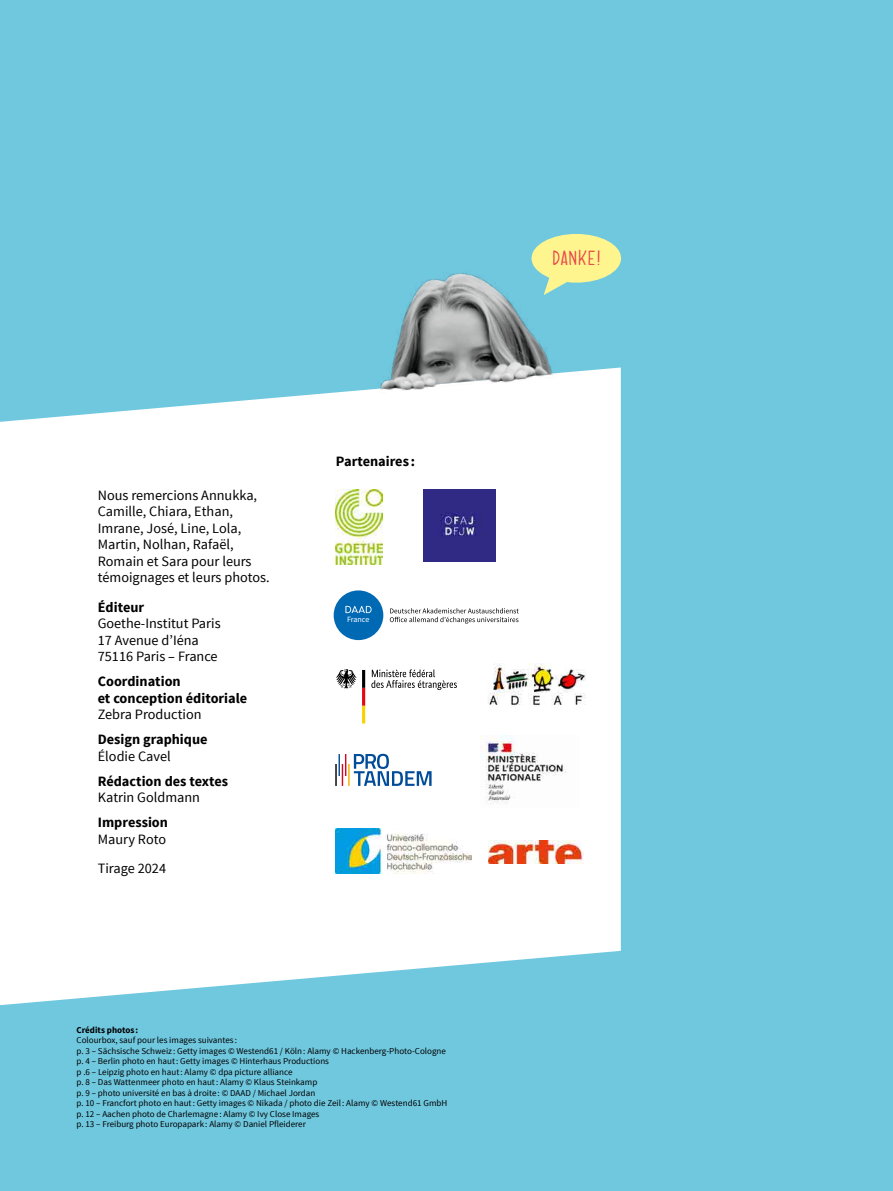
<style>
.page{position:relative;width:893px;height:1191px;background:#70c8df}
.page>*{position:absolute;margin:0;border:0;box-sizing:border-box;transform-origin:0 0}
.t1{font:16.8px "Dolce Caffe";letter-spacing:.02em;color:#e9484a}
.t2{font:14.25px/16.5px "Source Sans Pro";color:#000}
.t3{font:700 14.25px/16.5px "Source Sans Pro";color:#000}
.t4{font:9px/10.5px "Source Sans Pro";color:#000}
.t5{font:700 9px "Source Sans Pro";color:#000}
.t6{font:8.1px "Source Sans Pro";letter-spacing:-.02em;color:#fff}
</style>
<div class="page">
<svg style="left:0;top:367px;width:621px;height:638px;background:#f1f9fb"></svg>
<img style="left:336px;top:828px;width:135px;height:45px">
<img style="left:336px;top:490px;width:47px;height:75px">
<img style="left:424px;top:490px;width:71px;height:71px">
<svg style="left:390px;top:608px;width:129px;height:15px;background:#d1d1d1"></svg>
<div style="left:334px;top:590px;width:49px;height:50px;background:#0069b4;border-radius:50%"></div>
<svg style="left:345px;top:606px;width:27px;height:7px"></svg>
<div style="left:330px;top:665px;width:132px;height:62px;background:#fff"></div>
<svg style="left:371px;top:669px;width:86px;height:21px"></svg>
<svg style="left:336px;top:669px;width:29px;height:54px"></svg>
<div style="left:531px;top:234px;width:90px;height:49px;background:#fff58f;border-radius:50%"></div>
<svg style="left:561px;top:282px;width:12px;height:4px"></svg>
<img style="left:358px;top:255px;width:203px;height:142px">
<div style="left:321px;top:739px;width:125px;height:61px;background:#fff"></div>
<svg style="left:354px;top:754px;width:78px;height:32px"></svg>
<hr style="left:348px;top:764px;width:2px;height:22px;background:#f1b300">
<hr style="left:335px;top:764px;width:2px;height:22px;background:#000">
<hr style="left:338px;top:754px;width:2px;height:22px;background:#004c99">
<svg style="left:342px;top:754px;width:4px;height:32px"></svg>
<img style="left:480px;top:736px;width:99px;height:71px">
<img style="left:488px;top:841px;width:95px;height:22px">
<img style="left:482px;top:664px;width:109px;height:45px">
<h2 class="t2" style="left:98px;top:487px;width:173px">Nous remercions Annukka,<br>Camille, Chiara, Ethan,<br>Imrane, José, Line, Lola,<br>Martin, Nolhan, Rafaël,<br>Romain et Sara pour leurs témoignages et leurs photos.</h2>
<h2 class="t3" style="left:98px;top:599px;width:48px">Éditeur</h2>
<h2 class="t2" style="left:98px;top:615px;width:124px">Goethe-Institut Paris<br>17 Avenue d’Iéna<br>75116 Paris – France</h2>
<h2 class="t3" style="left:98px;top:673px;width:151px">Coordination<br>et conception éditoriale</h2>
<h2 class="t2" style="left:98px;top:706px;width:105px">Zebra Production</h2>
<h2 class="t3" style="left:98px;top:731px;width:111px">Design graphique</h2>
<h2 class="t2" style="left:98px;top:748px;width:74px">Élodie Cavel</h2>
<h2 class="t3" style="left:98px;top:773px;width:132px">Rédaction des textes</h2>
<h2 class="t2" style="left:98px;top:789px;width:104px">Katrin Goldmann</h2>
<h2 class="t3" style="left:98px;top:815px;width:72px">Impression</h2>
<h2 class="t2" style="left:98px;top:824px;width:70px;line-height:29.2px">Maury Roto<br>Tirage 2024</h2>
<h2 class="t3" style="left:336px;top:453px;width:81px">Partenaires :</h2>
<p class="t6" style="left:347px;top:614px;width:24px">France</p>
<p class="t5" style="left:77px;top:1024px;width:63px">Crédits photos :</p>
<p class="t4" style="left:77px;top:1035px;width:372px">Colourbox, sauf pour les images suivantes :<br>p. 3 – Sächsische Schweiz : Getty images © Westend61 / Köln: Alamy © Hackenberg-Photo-Cologne p. 4 – Berlin photo en haut: Getty images © Hinterhaus Productions<br>p .6 – Leipzig photo en haut: Alamy © dpa picture alliance<br>p. 8 – Das Wattenmeer photo en haut: Alamy © Klaus Steinkamp<br>p. 9 – photo université en bas à droite : © DAAD / Michael Jordan<br>p. 10 – Francfort photo en haut: Getty images © Nikada / photo die Zeil: Alamy © Westend61 GmbH p. 12 – Aachen photo de Charlemagne : Alamy © Ivy Close Images<br>p. 13 – Freiburg photo Europapark : Alamy © Daniel Pfleiderer</p>
<h1 class="t1" style="left:552px;top:246px;width:51px">DANKE !</h1>
</div>
